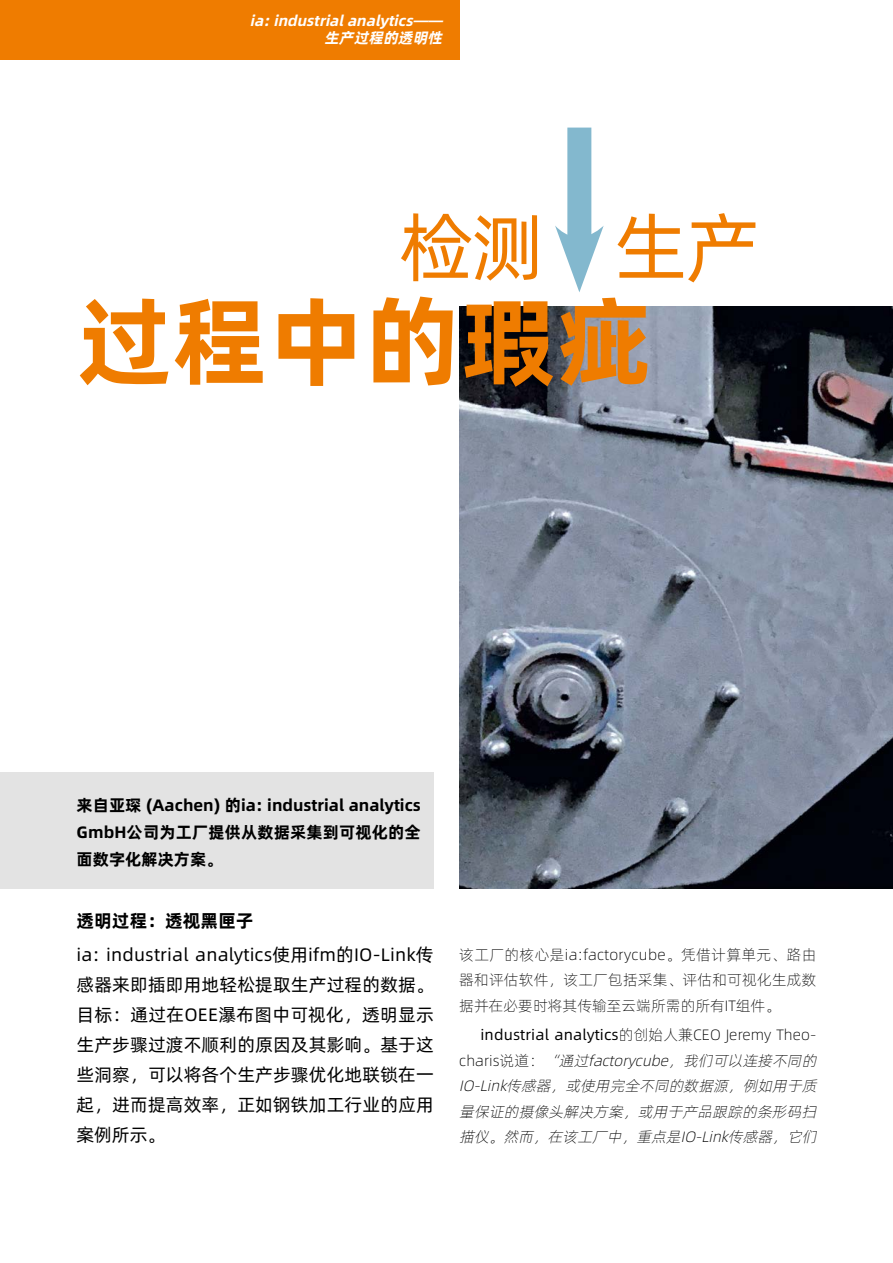
<style>
.page{position:relative;width:893px;height:1263px;background:#fff}
.page>*{position:absolute;margin:0;border:0;box-sizing:border-box;transform-origin:0 0}
.Headline_individuell{font:97.5px "Alibaba Pu Hui Ti B";color:#ef7c00}
.Headline_individuell-2{font:75px "Alibaba Pu Hui Ti R";color:#ef7c00}
.Einleitung{font:18px/30px "Alibaba Pu Hui Ti R";letter-spacing:.01em;color:#000;text-align:justify}
.Einleitung_subheadli{font:18px "Alibaba Pu Hui Ti B";color:#000}
.Boxtext_grau{font:16.5px/27px "Alibaba Pu Hui Ti B";letter-spacing:.005em;color:#000;text-align:justify}
.Fließtext_verschacht{font:italic 15px/25.5px "Alibaba Pu Hui Ti L";color:#000}
.Fließtext_verschacht-2{font:15px/25.5px "Alibaba Pu Hui Ti L";color:#000;text-align:justify}
.Boxtext_orange{font:italic 15px/17px "Alibaba Pu Hui Ti B";color:#fff;text-align:right}
.s1{font-family:"Alibaba Pu Hui Ti R";font-style:normal}
.s2{font-style:normal}
</style>
<div class="page">
<img style="left:459px;top:306px;width:434px;height:583px">
<div style="left:0;top:772px;width:434px;height:117px;background:#e3e3e3"></div>
<div style="left:567px;top:128px;width:24px;height:123px;background:#83b8ce"></div>
<svg style="left:555px;top:226px;width:49px;height:66px"></svg>
<div style="left:0;top:0;width:459px;height:60px;background:#ef7c00"></div>
<p class="Boxtext_orange" style="left:250px;top:12px;width:198px">ia:industrialanalytics——生产过程的透明性</p>
<p class="Headline_individuell-2" style="left:399px;top:191px;width:148px">检测</p>
<p class="Headline_individuell-2" style="left:613px;top:191px;width:148px">生产</p>
<p class="Headline_individuell" style="left:77px;top:265px;width:577px">过程中的瑕疵</p>
<p class="Boxtext_grau" style="left:77px;top:790px;width:346px">来自亚琛 (Aachen) 的ia: industrial analytics GmbH公司为工厂提供从数据采集到可视化的全面数字化解决方案。</p>
<p class="Einleitung_subheadli" style="left:77px;top:906px;width:179px">透明过程：透视黑匣子</p>
<p class="Einleitung" style="left:77px;top:938px;width:359px">ia: industrial analytics使用ifm的IO-Link传感器来即插即用地轻松提取生产过程的数据。目标：通过在OEE瀑布图中可视化，透明显示生产步骤过渡不顺利的原因及其影响。基于这些洞察，可以将各个生产步骤优化地联锁在一起，进而提高效率，正如钢铁加工行业的应用案例所示。</p>
<p class="Fließtext_verschacht-2" style="left:459px;top:941px;width:359px">该工厂的核心是ia:factorycube。凭借计算单元、路由器和评估软件，该工厂包括采集、评估和可视化生成数据并在必要时将其传输至云端所需的所有IT组件。</p>
<p class="Fließtext_verschacht" style="left:459px;top:1021px;width:363px;text-indent:21px"><span class="s1">industrial analytics</span><span class="s2">的创始人兼CEO Jeremy Theo&shy;c h a r i s 说道：</span> “通过factorycube，我们可以连接不同的IO-Link传感器，或使用完全不同的数据源，例如用于质量保证的摄像头解决方案，或用于产品跟踪的条形码扫描仪。然而，在该工厂中，重点是IO-Link传感器，它们</p>
</div>
